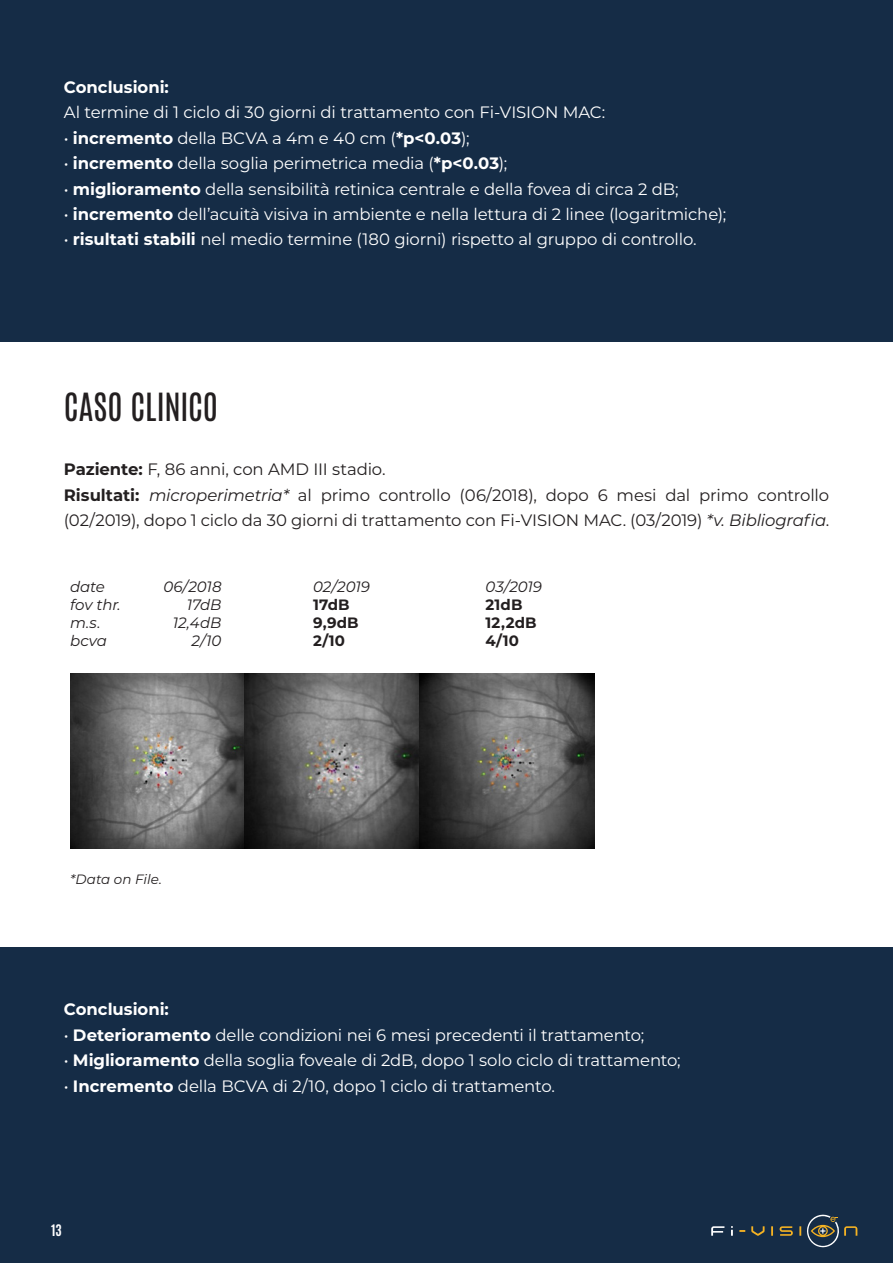
<style>
.page{position:relative;width:893px;height:1263px;background:#fff}
.page>*{position:absolute;margin:0;border:0;box-sizing:border-box;transform-origin:0 0}
.t1{font:33px "Antonio";color:#231f20}
.t2{font:16.5px "Montserrat";letter-spacing:-.01em;color:#fff}
.t3{font:16.5px/25.5px "Montserrat";letter-spacing:-.01em;color:#231f20}
.t4{font:700 16.5px "Montserrat";color:#fff}
.t5{font:italic 15px "Montserrat";letter-spacing:-.005em;color:#231f20}
.t6{font:700 15px "Montserrat";letter-spacing:.01em;color:#231f20}
.t7{font:italic 13.5px "Montserrat";color:#231f20}
.t8{font:13.5px "Antonio";color:#fff}
.s1{font-weight:700}
.s2{font-style:italic}
</style>
<div class="page">
<div style="left:0;top:1195px;width:893px;height:68px;background:#152c46"></div>
<svg style="left:711px;top:1226px;width:13px;height:10px"></svg>
<svg style="left:739px;top:1230px;width:6px;height:2px"></svg>
<svg style="left:751px;top:1226px;width:14px;height:10px"></svg>
<svg style="left:771px;top:1226px;width:2px;height:10px"></svg>
<svg style="left:780px;top:1226px;width:13px;height:10px"></svg>
<svg style="left:731px;top:1226px;width:2px;height:10px"></svg>
<svg style="left:799px;top:1214px;width:58px;height:34px"></svg>
<div style="left:0;top:0;width:893px;height:341px;background:#152c46"></div>
<div style="left:0;top:947px;width:893px;height:249px;background:#152c46"></div>
<img style="left:70px;top:674px;width:524px;height:175px">
<p class="t4" style="left:64px;top:75px;width:107px">Conclusioni:</p>
<p class="t2" style="left:64px;top:101px;width:543px">Al termine di 1 ciclo di 30 giorni di trattamento con Fi-VISION MAC:</p>
<p class="t2" style="left:64px;top:126px;width:407px">• <span class="s1">incremento</span> della BCVA a 4m e 40 cm (<span class="s1">*p&lt;0.03</span>);</p>
<p class="t2" style="left:64px;top:152px;width:445px">• <span class="s1">incremento</span> della soglia perimetrica media (<span class="s1">*p&lt;0.03</span>);</p>
<p class="t2" style="left:64px;top:177px;width:616px">• <span class="s1">miglioramento</span> della sensibilità retinica centrale e della fovea di circa 2 dB;</p>
<p class="t2" style="left:64px;top:203px;width:664px">• <span class="s1">incremento</span> dell’acuità visiva in ambiente e nella lettura di 2 linee (logaritmiche);</p>
<p class="t2" style="left:64px;top:228px;width:634px">• <span class="s1">risultati stabili</span> nel medio termine (180 giorni) rispetto al gruppo di controllo.</p>
<h1 class="t1" style="left:64px;top:383px;width:156px">CASO CLINICO</h1>
<p class="t3" style="left:64px;top:456px;width:767px"><span class="s1">Paziente:</span> F, 86 anni, con AMD III stadio.<br><span class="s1">Risultati:</span> <span class="s2">microperimetria*</span> al primo controllo (06/2018), dopo 6 mesi dal primo controllo (02/2019), dopo 1 ciclo da 30 giorni di trattamento con Fi-VISION MAC. (03/2019) <span class="s2">*v. Bibliografia</span>.</p>
<p class="t5" style="left:70px;top:577px;width:36px">date</p>
<p class="t5" style="left:163px;top:577px;width:60px">06/2018</p>
<p class="t5" style="left:313px;top:577px;width:58px">02/2019</p>
<p class="t5" style="left:486px;top:577px;width:58px">03/2019</p>
<p class="t5" style="left:70px;top:595px;width:52px">fov thr.</p>
<p class="t5" style="left:187px;top:595px;width:36px">17dB</p>
<p class="t6" style="left:313px;top:594px;width:38px">17dB</p>
<p class="t6" style="left:486px;top:594px;width:38px">21dB</p>
<p class="t5" style="left:70px;top:613px;width:32px">m.s.</p>
<p class="t5" style="left:173px;top:613px;width:50px">12,4dB</p>
<p class="t6" style="left:313px;top:612px;width:47px">9,9dB</p>
<p class="t6" style="left:486px;top:612px;width:53px">12,2dB</p>
<p class="t5" style="left:70px;top:631px;width:39px">bcva</p>
<p class="t5" style="left:192px;top:631px;width:32px">2/10</p>
<p class="t6" style="left:313px;top:630px;width:34px">2/10</p>
<p class="t6" style="left:486px;top:630px;width:35px">4/10</p>
<p class="t7" style="left:70px;top:870px;width:93px">*Data on File.</p>
<p class="t4" style="left:64px;top:997px;width:107px">Conclusioni:</p>
<p class="t2" style="left:64px;top:1023px;width:582px">• <span class="s1">Deterioramento</span> delle condizioni nei 6 mesi precedenti il trattamento;</p>
<p class="t2" style="left:64px;top:1049px;width:618px">• <span class="s1">Miglioramento</span> della soglia foveale di 2dB, dopo 1 solo ciclo di trattamento;</p>
<p class="t2" style="left:64px;top:1074px;width:493px">• <span class="s1">Incremento</span> della BCVA di 2/10, dopo 1 ciclo di trattamento.</p>
<p class="t8" style="left:51px;top:1221px;width:12px">13</p>
</div>
